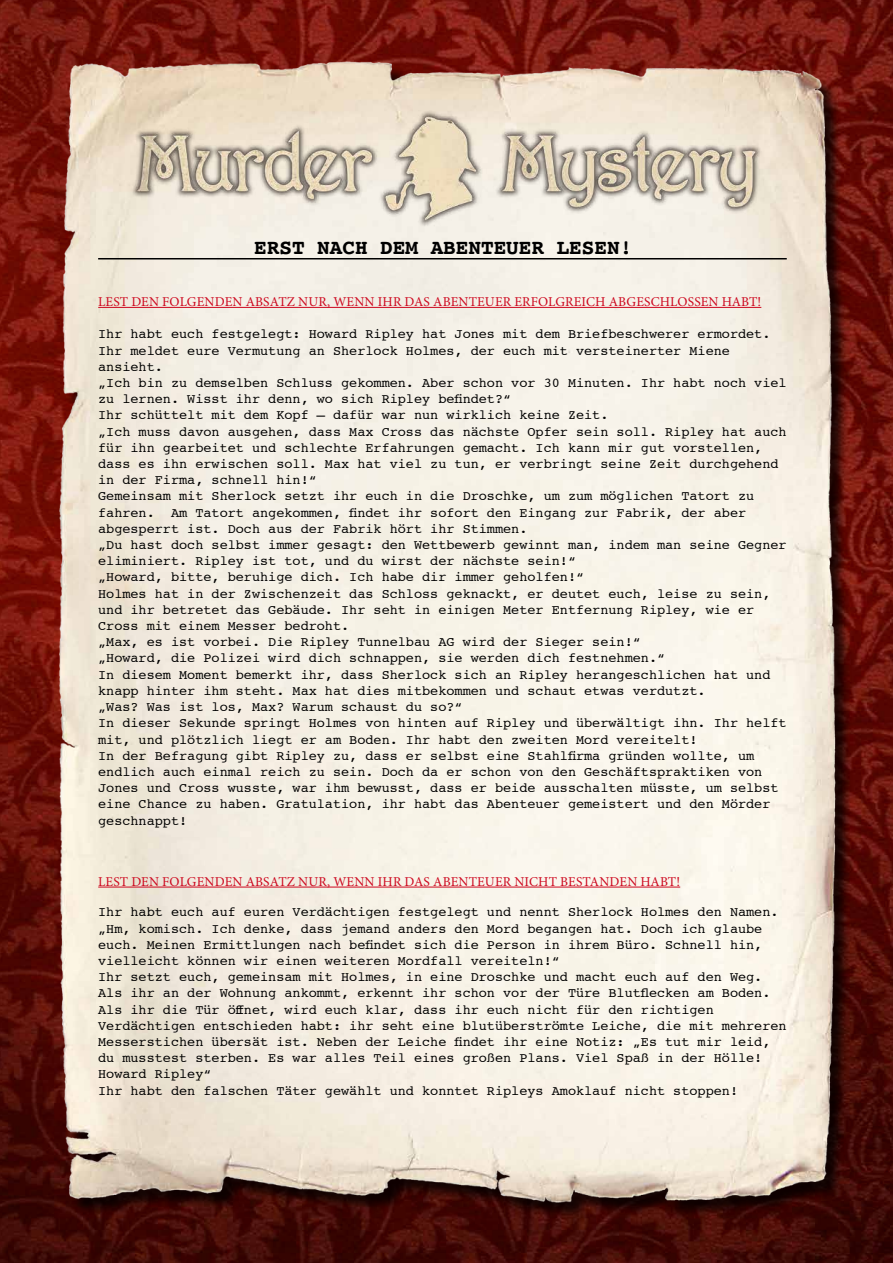
<style>
.page{position:relative;width:893px;height:1263px;background:#fff}
.page>*{position:absolute;margin:0;border:0;box-sizing:border-box;transform-origin:0 0}
.t1{font:700 21px "Courier";color:#000}
.t2{font:13.5px/16.2px "Courier";color:#000}
.t3{font:13.5px "Minion Pro";letter-spacing:.01em;color:#cd071e}
</style>
<div class="page">
<img style="left:0;top:0;width:893px;height:1263px">
<img style="left:21px;top:19px;width:845px;height:1212px">
<hr style="left:98px;top:307px;width:663px;height:1px;background:#cd071e">
<hr style="left:98px;top:887px;width:582px;height:1px;background:#cd071e">
<img style="left:38px;top:53px;width:817px;height:175px">
<hr style="left:98px;top:258px;width:689px;height:1px;background:#000">
<h1 class="t1" style="left:254px;top:231px;width:380px">ERST NACH DEM ABENTEUER LESEN!</h1>
<p class="t3" style="left:98px;top:293px;width:665px">LEST DEN FOLGENDEN ABSATZ NUR, WENN IHR DAS ABENTEUER ERFOLGREICH ABGESCHLOSSEN HABT!</p>
<p class="t2" style="left:98px;top:326px;width:690px">Ihr habt euch festgelegt: Howard Ripley hat Jones mit dem Briefbeschwerer ermordet.<br>Ihr meldet eure Vermutung an Sherlock Holmes, der euch mit versteinerter Miene ansieht.<br>„Ich bin zu demselben Schluss gekommen. Aber schon vor 30 Minuten. Ihr habt noch viel zu lernen. Wisst ihr denn, wo sich Ripley befindet?“<br>Ihr schüttelt mit dem Kopf – dafür war nun wirklich keine Zeit.<br>„Ich muss davon ausgehen, dass Max Cross das nächste Opfer sein soll. Ripley hat auch für ihn gearbeitet und schlechte Erfahrungen gemacht. Ich kann mir gut vorstellen, dass es ihn erwischen soll. Max hat viel zu tun, er verbringt seine Zeit durchgehend in der Firma, schnell hin!“<br>Gemeinsam mit Sherlock setzt ihr euch in die Droschke, um zum möglichen Tatort zu fahren. Am Tatort angekommen, findet ihr sofort den Eingang zur Fabrik, der aber abgesperrt ist. Doch aus der Fabrik hört ihr Stimmen.<br>„Du hast doch selbst immer gesagt: den Wettbewerb gewinnt man, indem man seine Gegner eliminiert. Ripley ist tot, und du wirst der nächste sein!“<br>„Howard, bitte, beruhige dich. Ich habe dir immer geholfen!“<br>Holmes hat in der Zwischenzeit das Schloss geknackt, er deutet euch, leise zu sein, und ihr betretet das Gebäude. Ihr seht in einigen Meter Entfernung Ripley, wie er Cross mit einem Messer bedroht.<br>„Max, es ist vorbei. Die Ripley Tunnelbau AG wird der Sieger sein!“<br>„Howard, die Polizei wird dich schnappen, sie werden dich festnehmen.“<br>In diesem Moment bemerkt ihr, dass Sherlock sich an Ripley herangeschlichen hat und knapp hinter ihm steht. Max hat dies mitbekommen und schaut etwas verdutzt.<br>„Was? Was ist los, Max? Warum schaust du so?“<br>In dieser Sekunde springt Holmes von hinten auf Ripley und überwältigt ihn. Ihr helft mit, und plötzlich liegt er am Boden. Ihr habt den zweiten Mord vereitelt!<br>In der Befragung gibt Ripley zu, dass er selbst eine Stahlfirma gründen wollte, um endlich auch einmal reich zu sein. Doch da er schon von den Geschäftspraktiken von Jones und Cross wusste, war ihm bewusst, dass er beide ausschalten müsste, um selbst eine Chance zu haben. Gratulation, ihr habt das Abenteuer gemeistert und den Mörder geschnappt!</p>
<p class="t3" style="left:98px;top:872px;width:583px">LEST DEN FOLGENDEN ABSATZ NUR, WENN IHR DAS ABENTEUER NICHT BESTANDEN HABT!</p>
<p class="t2" style="left:98px;top:904px;width:690px">Ihr habt euch auf euren Verdächtigen festgelegt und nennt Sherlock Holmes den Namen. „Hm, komisch. Ich denke, dass jemand anders den Mord begangen hat. Doch ich glaube euch. Meinen Ermittlungen nach befindet sich die Person in ihrem Büro. Schnell hin, vielleicht können wir einen weiteren Mordfall vereiteln!“<br>Ihr setzt euch, gemeinsam mit Holmes, in eine Droschke und macht euch auf den Weg.<br>Als ihr an der Wohnung ankommt, erkennt ihr schon vor der Türe Blutflecken am Boden.<br>Als ihr die Tür öffnet, wird euch klar, dass ihr euch nicht für den richtigen Verdächtigen entschieden habt: ihr seht eine blutüberströmte Leiche, die mit mehreren Messerstichen übersät ist. Neben der Leiche findet ihr eine Notiz: „Es tut mir leid, du musstest sterben. Es war alles Teil eines großen Plans. Viel Spaß in der Hölle!<br>Howard Ripley“<br>Ihr habt den falschen Täter gewählt und konntet Ripleys Amoklauf nicht stoppen!</p>
</div>
